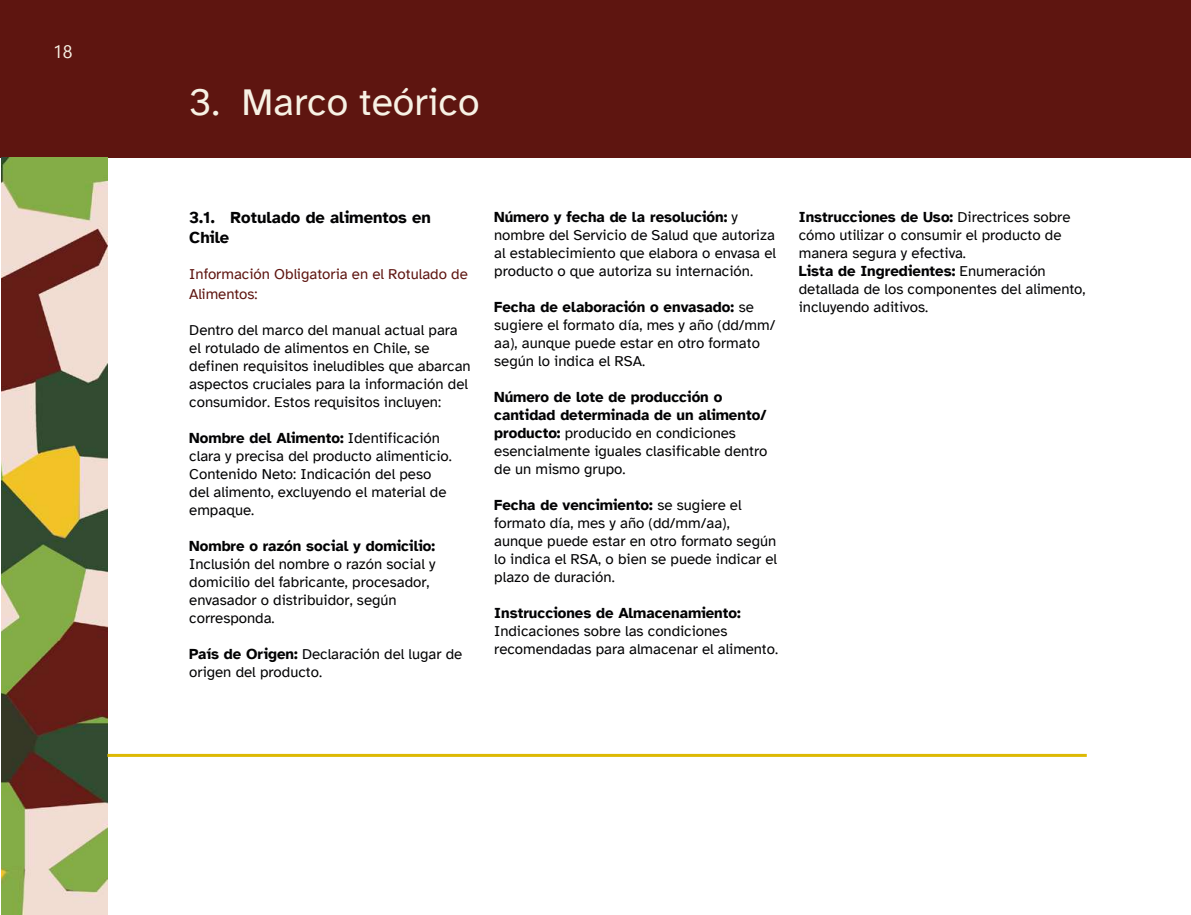
<style>
.page{position:relative;width:1191px;height:915px;background:#fff}
.page>*{position:absolute;margin:0;border:0;box-sizing:border-box;transform-origin:0 0}
.t1{font:39px "Atkinson Hyperlegible";color:#f7f1e4}
.t2{font:18px "Ebrima";color:#f7f1e4}
.t3{font:700 16.5px/19.8px "Atkinson Hyperlegible";color:#020203}
.t4{font:15px/18px "Atkinson Hyperlegible";color:#020203}
.t5{font:700 15px "Atkinson Hyperlegible";color:#020203}
.t6{font:15px/19.8px "Atkinson Hyperlegible";color:#5e1510}
.s1{font-weight:700}
</style>
<div class="page">
<div style="left:0;top:0;width:1191px;height:157px;background:#5e1510"></div>
<img style="left:1px;top:157px;width:106px;height:757px">
<hr style="left:107px;top:753px;width:979px;height:3px;background:#ddb903">
<p class="t2" style="left:53px;top:38px;width:21px">18</p>
<h1 class="t1" style="left:189px;top:80px;width:292px">3. Marco teórico</h1>
<p class="t3" style="left:189px;top:207px;width:243px">3.1. Rotulado de alimentos en<br>Chile</p>
<p class="t6" style="left:189px;top:264px;width:280px">Información Obligatoria en el Rotulado de<br>Alimentos:</p>
<p class="t4" style="left:189px;top:321px;width:283px">Dentro del marco del manual actual para el rotulado de alimentos en Chile, se definen requisitos ineludibles que abarcan aspectos cruciales para la información del consumidor. Estos requisitos incluyen:</p>
<p class="t4" style="left:189px;top:429px;width:264px"><span class="s1">Nombre del Alimento:</span> Identificación clara y precisa del producto alimenticio.<br>Contenido Neto: Indicación del peso del alimento, excluyendo el material de empaque.</p>
<p class="t5" style="left:189px;top:537px;width:247px">Nombre o razón social y domicilio:</p>
<p class="t4" style="left:189px;top:555px;width:248px">Inclusión del nombre o razón social y domicilio del fabricante, procesador, envasador o distribuidor, según corresponda.</p>
<p class="t4" style="left:189px;top:645px;width:275px"><span class="s1">País de Origen:</span> Declaración del lugar de origen del producto.</p>
<p class="t4" style="left:494px;top:208px;width:283px"><span class="s1">Número y fecha de la resolución:</span> y nombre del Servicio de Salud que autoriza al establecimiento que elabora o envasa el producto o que autoriza su internación.</p>
<p class="t4" style="left:494px;top:298px;width:283px"><span class="s1">Fecha de elaboración o envasado:</span> se sugiere el formato día, mes y año (dd/mm/ aa), aunque puede estar en otro formato según lo indica el RSA.</p>
<p class="t4" style="left:494px;top:388px;width:275px"><span class="s1">Número de lote de producción o cantidad determinada de un alimento/ producto:</span> producido en condiciones esencialmente iguales clasificable dentro de un mismo grupo.</p>
<p class="t4" style="left:494px;top:496px;width:284px"><span class="s1">Fecha de vencimiento:</span> se sugiere el formato día, mes y año (dd/mm/aa), aunque puede estar en otro formato según lo indica el RSA, o bien se puede indicar el plazo de duración.</p>
<p class="t5" style="left:494px;top:604px;width:248px">Instrucciones de Almacenamiento:</p>
<p class="t4" style="left:494px;top:622px;width:285px">Indicaciones sobre las condiciones recomendadas para almacenar el alimento.</p>
<p class="t4" style="left:799px;top:208px;width:288px"><span class="s1">Instrucciones de Uso:</span> Directrices sobre cómo utilizar o consumir el producto de manera segura y efectiva.<br><span class="s1">Lista de Ingredientes:</span> Enumeración detallada de los componentes del alimento, incluyendo aditivos.</p>
</div>
